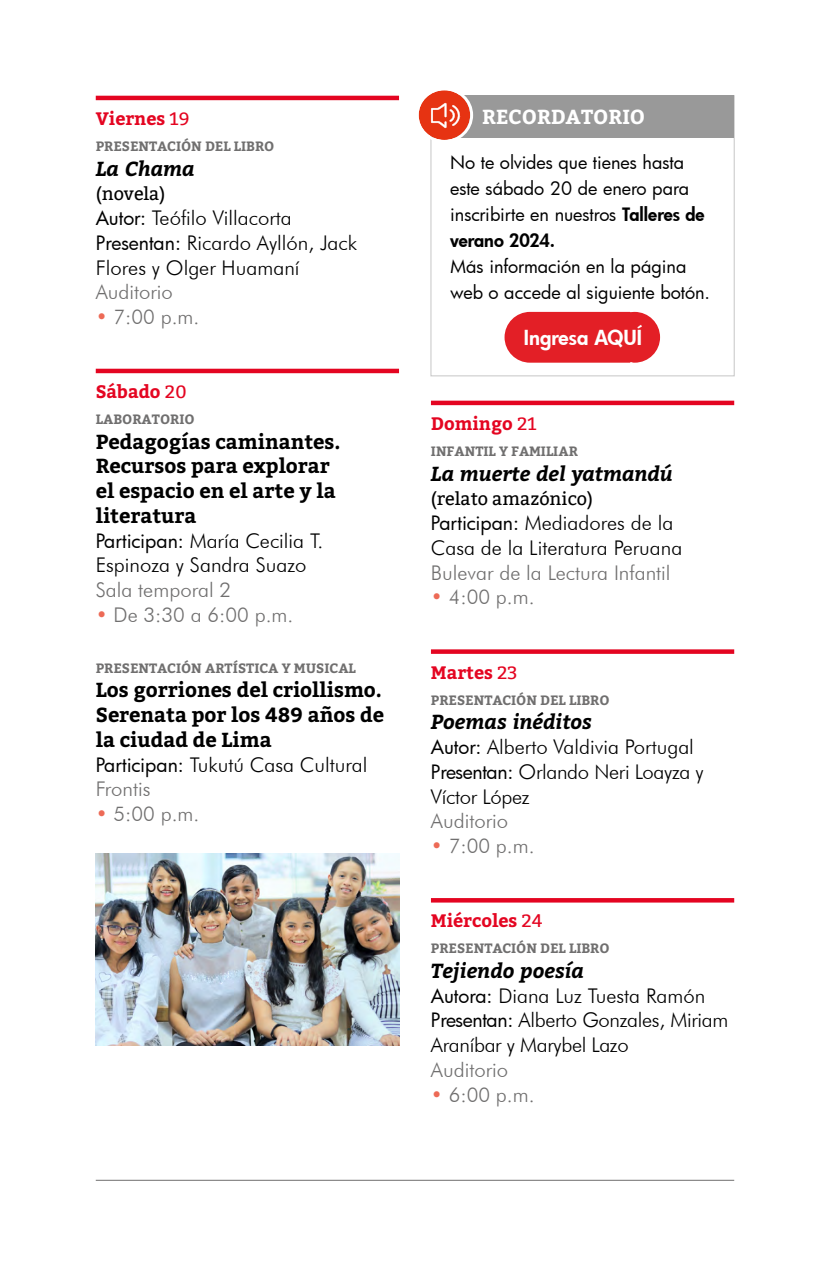
<style>
.page{position:relative;width:830px;height:1276px;background:#fff}
.page>*{position:absolute;margin:0;border:0;box-sizing:border-box;transform-origin:0 0}
.t1{font:300 20.25px/24.8px "Futura BT";color:#000}
.t2{font:700 20.25px/24.8px "Bitter";color:#000}
.t3{font:300 20.25px "Futura BT";color:#706f6f}
.t4{font:italic 700 20.25px "Bitter";color:#000}
.t5{font:700 20.25px "Bitter";color:#fff}
.t6{font:800 20.25px "Futura";color:#fff}
.t7{font:18px/25.9px "Futura";color:#000}
.t8{font:700 18px "Bitter";color:#e40521}
.t9{font:18px "Bitter";color:#000}
.t10{font:700 13.5px "Bitter";color:#706f6f}
.s1{font-weight:400}
.s2{font-family:"Futura";font-weight:400;font-size:19.35px}
.s3{color:#ed6a56}
.s4{color:#706f6f}
.s5{font-weight:800}
</style>
<div class="page">
<hr style="left:96px;top:1180px;width:637px;height:1px;background:#706f6f">
<hr style="left:96px;top:96px;width:303px;height:4px;background:#e40521">
<hr style="left:96px;top:369px;width:303px;height:4px;background:#e40521">
<hr style="left:431px;top:401px;width:302px;height:4px;background:#e40521">
<div style="left:431px;top:649px;width:302px;height:5px;background:#e40521"></div>
<svg style="left:431px;top:898px;width:302px;height:4px"></svg>
<img style="left:96px;top:853px;width:303px;height:192px">
<div style="left:430px;top:95px;width:303px;height:43px;background:#999"></div>
<svg style="left:418px;top:90px;width:55px;height:53px"></svg>
<svg style="left:504px;top:311px;width:157px;height:52px;background:#e5353b"></svg>
<p class="t8" style="left:96px;top:108px;width:95px">Viernes <span class="s1">19</span></p>
<p class="t10" style="left:96px;top:138px;width:180px">PRESENTACIÓN DEL LIBRO</p>
<p class="t4" style="left:96px;top:155px;width:100px">La Chama</p>
<p class="t9" style="left:96px;top:183px;width:71px">(novela)</p>
<p class="t1" style="left:96px;top:205px;width:263px"><span class="s2">Autor:</span> Teófilo Villacorta<br><span class="s2">Presentan:</span> Ricardo Ayllón, Jack<br>Flores y Olger Huamaní</p>
<p class="t3" style="left:96px;top:280px;width:79px">Auditorio</p>
<p class="t3" style="left:96px;top:305px;width:105px"><span class="s3">•</span> 7:00 p.m.</p>
<p class="t8" style="left:96px;top:381px;width:92px">Sábado <span class="s1">20</span></p>
<p class="t10" style="left:96px;top:411px;width:100px">LABORATORIO</p>
<p class="t2" style="left:96px;top:429px;width:246px">Pedagogías caminantes.<br>Recursos para explorar el espacio en el arte y la literatura</p>
<p class="t1" style="left:96px;top:528px;width:229px"><span class="s2">Participan:</span> María Cecilia T.<br>Espinoza y Sandra Suazo</p>
<p class="t3" style="left:96px;top:577px;width:137px">Sala temporal 2</p>
<p class="t3" style="left:96px;top:602px;width:199px"><span class="s3">•</span> De 3:30 a 6:00 p.m.</p>
<p class="t10" style="left:96px;top:659px;width:261px">PRESENTACIÓN ARTÍSTICA Y MUSICAL</p>
<p class="t2" style="left:96px;top:678px;width:290px;text-align:justify">Los gorriones del criollismo.<br>Serenata por los 489 años de la ciudad de Lima</p>
<p class="t1" style="left:96px;top:752px;width:273px"><span class="s2">Participan:</span> Tukutú Casa Cultural<br><span class="s4">Frontis</span></p>
<p class="t3" style="left:96px;top:801px;width:105px"><span class="s3">•</span> 5:00 p.m.</p>
<p class="t5" style="left:482px;top:105px;width:165px">RECORDATORIO</p>
<p class="t7" style="left:450px;top:149px;width:256px">No te olvides que tienes hasta este sábado 20 de enero para inscribirte en nuestros <span class="s5">Talleres de verano 2024.</span></p>
<p class="t7" style="left:450px;top:253px;width:261px">Más información en la página web o accede al siguiente botón.</p>
<p class="t6" style="left:523px;top:324px;width:119px">Ingresa AQUÍ</p>
<p class="t8" style="left:431px;top:413px;width:107px">Domingo <span class="s1">21</span></p>
<p class="t10" style="left:431px;top:443px;width:148px">INFANTIL Y FAMILIAR</p>
<p class="t4" style="left:431px;top:460px;width:243px">La muerte del yatmandú</p>
<p class="t9" style="left:431px;top:488px;width:163px">(relato amazónico)</p>
<p class="t1" style="left:431px;top:510px;width:253px"><span class="s2">Participan:</span> Mediadores de la<br>Casa de la Literatura Peruana</p>
<p class="t3" style="left:431px;top:560px;width:241px">Bulevar de la Lectura Infantil</p>
<p class="t3" style="left:431px;top:585px;width:105px"><span class="s3">•</span> 4:00 p.m.</p>
<p class="t8" style="left:431px;top:661px;width:88px">Martes <span class="s1">23</span></p>
<p class="t10" style="left:431px;top:691px;width:180px">PRESENTACIÓN DEL LIBRO</p>
<p class="t4" style="left:431px;top:709px;width:163px">Poemas inéditos</p>
<p class="t1" style="left:431px;top:734px;width:274px"><span class="s2">Autor:</span> Alberto Valdivia Portugal<br><span class="s2">Presentan:</span> Orlando Neri Loayza y<br>Víctor López</p>
<p class="t3" style="left:431px;top:809px;width:79px">Auditorio</p>
<p class="t3" style="left:431px;top:833px;width:105px"><span class="s3">•</span> 7:00 p.m.</p>
<p class="t8" style="left:431px;top:910px;width:113px">Miércoles <span class="s1">24</span></p>
<p class="t10" style="left:431px;top:940px;width:180px">PRESENTACIÓN DEL LIBRO</p>
<p class="t4" style="left:431px;top:957px;width:154px">Tejiendo poesía</p>
<p class="t1" style="left:431px;top:983px;width:299px"><span class="s2">Autora:</span> Diana Luz Tuesta Ramón<br><span class="s2">Presentan:</span> Alberto Gonzales, Miriam<br>Araníbar y Marybel Lazo</p>
<p class="t3" style="left:431px;top:1057px;width:79px">Auditorio</p>
<p class="t3" style="left:431px;top:1082px;width:105px"><span class="s3">•</span> 6:00 p.m.</p>
</div>
